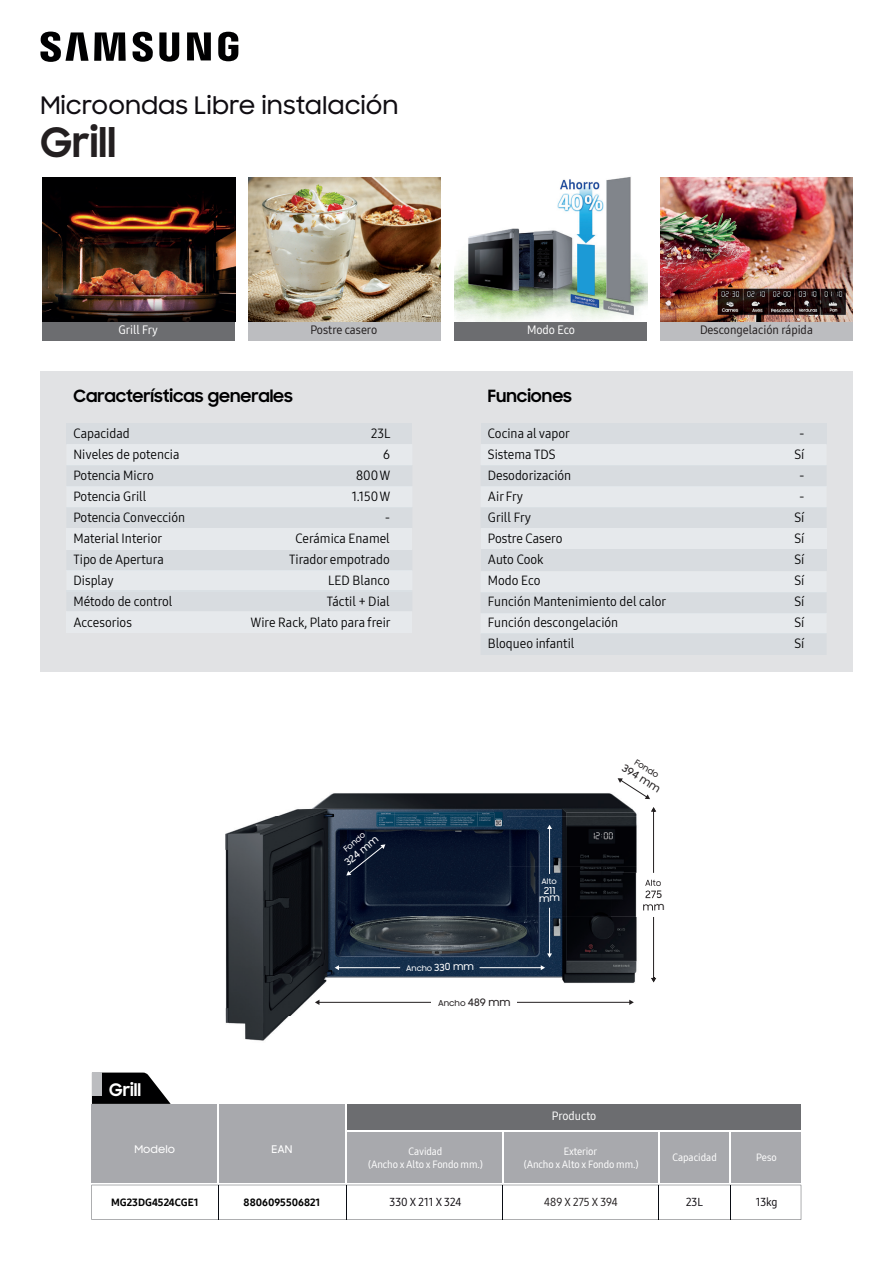
<style>
.page{position:relative;width:893px;height:1263px;background:#fff}
.page>*{position:absolute;margin:0;border:0;box-sizing:border-box;transform-origin:0 0}
.t1{font:700 40.5px "Samsung Sharp Sans";letter-spacing:.005em;color:#231f20}
.t2{font:500 24.15px "Samsung Sharp Sans";color:#100d12}
.t3{font:700 17.25px "Samsung Sharp Sans";color:#fff}
.t4{font:700 16.95px "Samsung Sharp Sans";color:#000001}
.t5{font:13.35px "Samsung One 400 C";color:#000001}
.t6{font:12.15px "Samsung One 500 C";color:#231f20}
.t7{font:12.15px "Samsung One 500 C";color:#fff}
.t8{font:12px "Samsung One 500 C";color:#fff}
.t9{font:11.55px "Samsung One 500 C";color:#100d12}
.t10{font:11.55px "Samsung One 500 C";color:#231f20}
.t11{font:10.5px/12.6px "Samsung One 500 C";letter-spacing:-.01em;color:#fff;text-align:center}
.t12{font:10.5px "Samsung One 800";color:#000001}
.t13{font:500 10.5px "Samsung Sharp Sans";color:#fff}
.t14{font:500 10.2px "Samsung Sharp Sans";color:#231f20}
.t15{font:500 9.75px "Samsung Sharp Sans";color:#fff}
.t16{font:500 9.45px/7.4px "Samsung Sharp Sans";color:#fff;text-align:center}
.t17{font:500 8.1px "Samsung Sharp Sans";color:#231f20}
.t18{font:500 7.8px "Samsung Sharp Sans";letter-spacing:-.01em;color:#fff}
.t19{font:500 7.5px "Samsung Sharp Sans";color:#fff}
.s1{font-size:9.75px}
.s2{font-size:10.2px}
</style>
<div class="page">
<img style="left:225px;top:778px;width:431px;height:263px">
<img style="left:653px;top:812px;width:1px;height:166px">
<svg style="left:651px;top:978px;width:5px;height:4px"></svg>
<svg style="left:651px;top:807px;width:5px;height:5px"></svg>
<img style="left:611px;top:873px;width:45px;height:44px">
<svg style="left:645px;top:879px;width:11px;height:19px"></svg>
<svg style="left:643px;top:904px;width:13px;height:6px"></svg>
<div style="left:660px;top:321px;width:193px;height:19px;background:#bcbdc0"></div>
<img style="left:660px;top:178px;width:193px;height:143px">
<div style="left:454px;top:321px;width:193px;height:19px;background:#6c6d70"></div>
<img style="left:455px;top:177px;width:192px;height:144px">
<div style="left:248px;top:321px;width:193px;height:19px;background:#bcbdc0"></div>
<img style="left:248px;top:178px;width:193px;height:143px">
<div style="left:43px;top:321px;width:192px;height:19px;background:#6c6d70"></div>
<img style="left:43px;top:178px;width:192px;height:143px">
<div style="left:40px;top:372px;width:812px;height:300px;background:#e1e2e4"></div>
<div style="left:92px;top:1104px;width:253px;height:78px;background:#a8a9ad"></div>
<div style="left:348px;top:1132px;width:453px;height:50px;background:#a8a9ad"></div>
<hr style="left:502px;top:1132px;width:1px;height:53px;background:#fff">
<hr style="left:658px;top:1132px;width:1px;height:53px;background:#fff">
<hr style="left:729px;top:1132px;width:2px;height:53px;background:#fff">
<hr style="left:218px;top:1102px;width:1px;height:80px;background:#fff">
<svg style="left:92px;top:1185px;width:709px;height:35px"></svg>
<div style="left:348px;top:1104px;width:453px;height:26px;background:#6c6d70"></div>
<hr style="left:319px;top:1002px;width:311px;height:1px;background:#231f20">
<svg style="left:315px;top:1000px;width:4px;height:5px"></svg>
<svg style="left:629px;top:1000px;width:5px;height:5px"></svg>
<svg style="left:618px;top:778px;width:32px;height:21px"></svg>
<svg style="left:346px;top:844px;width:39px;height:31px"></svg>
<div style="left:432px;top:994px;width:85px;height:17px;background:#fff"></div>
<hr style="left:338px;top:967px;width:62px;height:1px;background:#fff">
<svg style="left:335px;top:965px;width:4px;height:5px"></svg>
<hr style="left:480px;top:967px;width:61px;height:1px;background:#fff">
<svg style="left:541px;top:965px;width:4px;height:5px"></svg>
<div style="left:66px;top:423px;width:346px;height:21px;background:#d8dce0"></div>
<div style="left:66px;top:611px;width:346px;height:21px;background:#e6e9ec"></div>
<hr style="left:66px;top:590px;width:346px;height:2px;background:#dae0e4">
<div style="left:66px;top:528px;width:346px;height:21px;background:#e6e9ec"></div>
<div style="left:481px;top:423px;width:346px;height:21px;background:#d8dce0"></div>
<div style="left:481px;top:528px;width:346px;height:21px;background:#e6e9ec"></div>
<div style="left:481px;top:550px;width:346px;height:21px;background:#d8dce0"></div>
<svg style="left:92px;top:1072px;width:79px;height:32px"></svg>
<div style="left:92px;top:1072px;width:9px;height:24px;background:#bcbdc0"></div>
<hr style="left:549px;top:908px;width:1px;height:46px;background:#fff">
<svg style="left:547px;top:953px;width:5px;height:5px"></svg>
<hr style="left:549px;top:828px;width:1px;height:46px;background:#fff">
<svg style="left:547px;top:825px;width:5px;height:4px"></svg>
<svg style="left:40px;top:32px;width:198px;height:30px"></svg>
<h2 class="t2" style="left:40px;top:87px;width:360px">Microondas Libre instalación</h2>
<h1 class="t1" style="left:40px;top:112px;width:77px">Grill</h1>
<p class="t7" style="left:118px;top:322px;width:41px">Grill Fry</p>
<p class="t6" style="left:310px;top:322px;width:68px">Postre casero</p>
<p class="t7" style="left:527px;top:322px;width:50px">Modo Eco</p>
<p class="t6" style="left:700px;top:322px;width:114px">Descongelación rápida</p>
<p class="t4" style="left:73px;top:383px;width:221px">Características generales</p>
<p class="t5" style="left:73px;top:424px;width:58px">Capacidad</p>
<p class="t5" style="left:371px;top:424px;width:21px">23L</p>
<p class="t5" style="left:73px;top:445px;width:108px">Niveles de potencia</p>
<p class="t5" style="left:383px;top:445px;width:8px">6</p>
<p class="t5" style="left:73px;top:466px;width:82px">Potencia Micro</p>
<p class="t5" style="left:356px;top:466px;width:36px">800W</p>
<p class="t5" style="left:73px;top:487px;width:75px">Potencia Grill</p>
<p class="t5" style="left:352px;top:487px;width:40px">1.150W</p>
<p class="t5" style="left:73px;top:508px;width:113px">Potencia Convección</p>
<p class="t5" style="left:385px;top:508px;width:6px">-</p>
<p class="t5" style="left:73px;top:529px;width:90px">Material Interior</p>
<p class="t5" style="left:296px;top:529px;width:96px">Cerámica Enamel</p>
<p class="t5" style="left:73px;top:550px;width:92px">Tipo de Apertura</p>
<p class="t5" style="left:289px;top:550px;width:102px">Tirador empotrado</p>
<p class="t5" style="left:73px;top:571px;width:42px">Display</p>
<p class="t5" style="left:328px;top:571px;width:63px">LED Blanco</p>
<p class="t5" style="left:73px;top:592px;width:101px">Método de control</p>
<p class="t5" style="left:327px;top:592px;width:65px">Táctil + Dial</p>
<p class="t5" style="left:73px;top:613px;width:60px">Accesorios</p>
<p class="t5" style="left:250px;top:613px;width:142px">Wire Rack, Plato para freir</p>
<p class="t4" style="left:488px;top:383px;width:86px">Funciones</p>
<p class="t5" style="left:488px;top:424px;width:84px">Cocina al vapor</p>
<p class="t5" style="left:799px;top:424px;width:6px">-</p>
<p class="t5" style="left:488px;top:445px;width:69px">Sistema TDS</p>
<p class="t5" style="left:794px;top:445px;width:11px">Sí</p>
<p class="t5" style="left:488px;top:466px;width:85px">Desodorización</p>
<p class="t5" style="left:799px;top:466px;width:6px">-</p>
<p class="t5" style="left:488px;top:487px;width:37px">Air Fry</p>
<p class="t5" style="left:799px;top:487px;width:6px">-</p>
<p class="t5" style="left:488px;top:508px;width:45px">Grill Fry</p>
<p class="t5" style="left:794px;top:508px;width:11px">Sí</p>
<p class="t5" style="left:488px;top:529px;width:76px">Postre Casero</p>
<p class="t5" style="left:794px;top:529px;width:11px">Sí</p>
<p class="t5" style="left:488px;top:550px;width:57px">Auto Cook</p>
<p class="t5" style="left:794px;top:550px;width:11px">Sí</p>
<p class="t5" style="left:488px;top:571px;width:54px">Modo Eco</p>
<p class="t5" style="left:794px;top:571px;width:11px">Sí</p>
<p class="t5" style="left:488px;top:592px;width:180px">Función Mantenimiento del calor</p>
<p class="t5" style="left:794px;top:592px;width:11px">Sí</p>
<p class="t5" style="left:488px;top:613px;width:132px">Función descongelación</p>
<p class="t5" style="left:794px;top:613px;width:11px">Sí</p>
<p class="t5" style="left:488px;top:634px;width:88px">Bloqueo infantil</p>
<p class="t5" style="left:794px;top:634px;width:11px">Sí</p>
<p class="t3" style="left:109px;top:1077px;width:33px">Grill</p>
<p class="t18" style="left:341px;top:845px;width:27px;rotate:-39deg">Fondo</p>
<p class="t15" style="left:341px;top:858px;width:42px;rotate:-39deg">324 mm</p>
<p class="t18" style="left:406px;top:962px;width:70px">Ancho <span class="s1">330 mm</span></p>
<p class="t17" style="left:438px;top:997px;width:74px">Ancho <span class="s2">489 mm</span></p>
<p class="t19" style="left:541px;top:876px;width:17px">Alto</p>
<p class="t16" style="left:539px;top:887px;width:23px">211 mm</p>
<p class="t17" style="left:639px;top:756px;width:28px;rotate:32deg">Fondo</p>
<p class="t14" style="left:627px;top:761px;width:44px;rotate:32deg">394 mm</p>
<p class="t14" style="left:642px;top:899px;width:24px">mm</p>
<p class="t8" style="left:552px;top:1108px;width:46px">Producto</p>
<p class="t13" style="left:134px;top:1142px;width:42px">Modelo</p>
<p class="t13" style="left:272px;top:1142px;width:22px">EAN</p>
<p class="t11" style="left:368px;top:1145px;width:116px">Cavidad<br>(Ancho x Alto x Fondo mm.)</p>
<p class="t11" style="left:524px;top:1145px;width:116px">Exterior<br>(Ancho x Alto x Fondo mm.)</p>
<p class="t11" style="left:672px;top:1151px;width:46px">Capacidad</p>
<p class="t11" style="left:756px;top:1151px;width:22px">Peso</p>
<p class="t12" style="left:111px;top:1195px;width:89px">MG23DG4524CGE1</p>
<p class="t12" style="left:244px;top:1195px;width:78px">8806095506821</p>
<p class="t9" style="left:389px;top:1194px;width:73px">330 X 211 X 324</p>
<p class="t10" style="left:544px;top:1194px;width:75px">489 X 275 X 394</p>
<p class="t9" style="left:686px;top:1194px;width:18px">23L</p>
<p class="t9" style="left:756px;top:1194px;width:23px">13kg</p>
</div>
